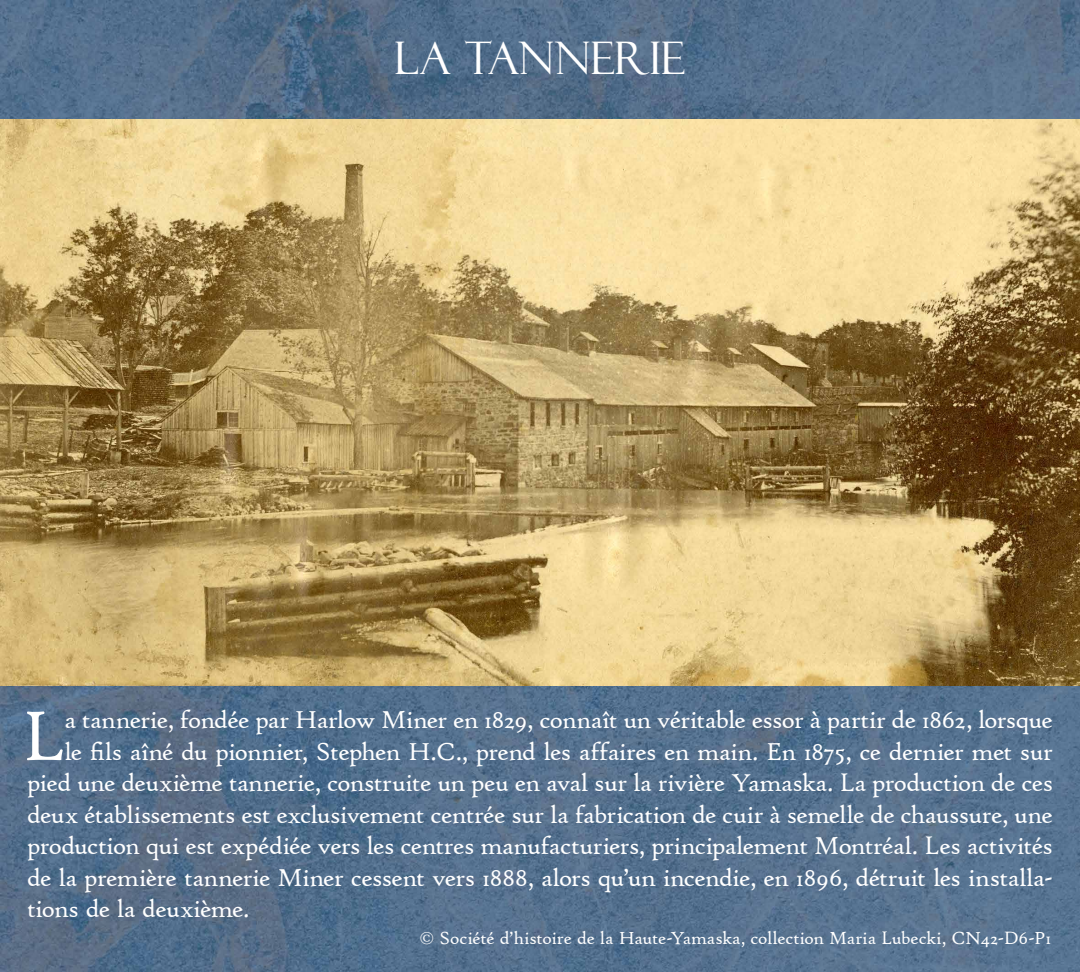
<style>
.page{position:relative;width:1080px;height:972px;background:#fff}
.page>*{position:absolute;margin:0;border:0;box-sizing:border-box;transform-origin:0 0}
.t1{font:74.85px "High Tower Text";color:#fff}
.t2{font:45px "Felix Titling";letter-spacing:-.01em;color:#fff}
.t3{font:26.25px/31.5px "High Tower Text";letter-spacing:-.025em;color:#fff;text-align:justify}
.t4{font:18.75px "High Tower Text";letter-spacing:-.01em;color:#fff}
</style>
<div class="page">
<img style="left:0;top:0;width:1080px;height:972px">
<img style="left:0;top:120px;width:1080px;height:566px">
<p class="t2" style="left:395px;top:32px;width:291px">LA TANNERIE</p>
<p class="t3" style="left:64px;top:704px;width:990px">a tannerie, fondée par Harlow Miner en 1829, connaît un véritable essor à partir de 1862, lorsque</p>
<p class="t1" style="left:22px;top:693px;width:45px">L</p>
<p class="t3" style="left:27px;top:736px;width:1028px;text-indent:37px">le fils aîné du pionnier, Stephen H C. ., prend les affaires en main. En 1875, ce dernier met sur pied une deuxième tannerie, construite un peu en aval sur la rivière Yamaska. La production de ces deux établissements est exclusivement centrée sur la fabrication de cuir à semelle de chaussure, une production qui est expédiée vers les centres manufacturiers, principalement Montréal. Les activités</p>
<p class="t3" style="left:27px;top:893px;width:224px">tions de la deuxième.</p>
<p class="t3" style="left:27px;top:862px;width:1028px">de la première tannerie Miner cessent vers 1888, alors qu’un incendie, en 1896, détruit les installa-</p>
<p class="t4" style="left:420px;top:927px;width:633px">© Société ’d histoire de la Haute-Yamaska, collection Maria Lubecki, CN42-D6-P1</p>
</div>
